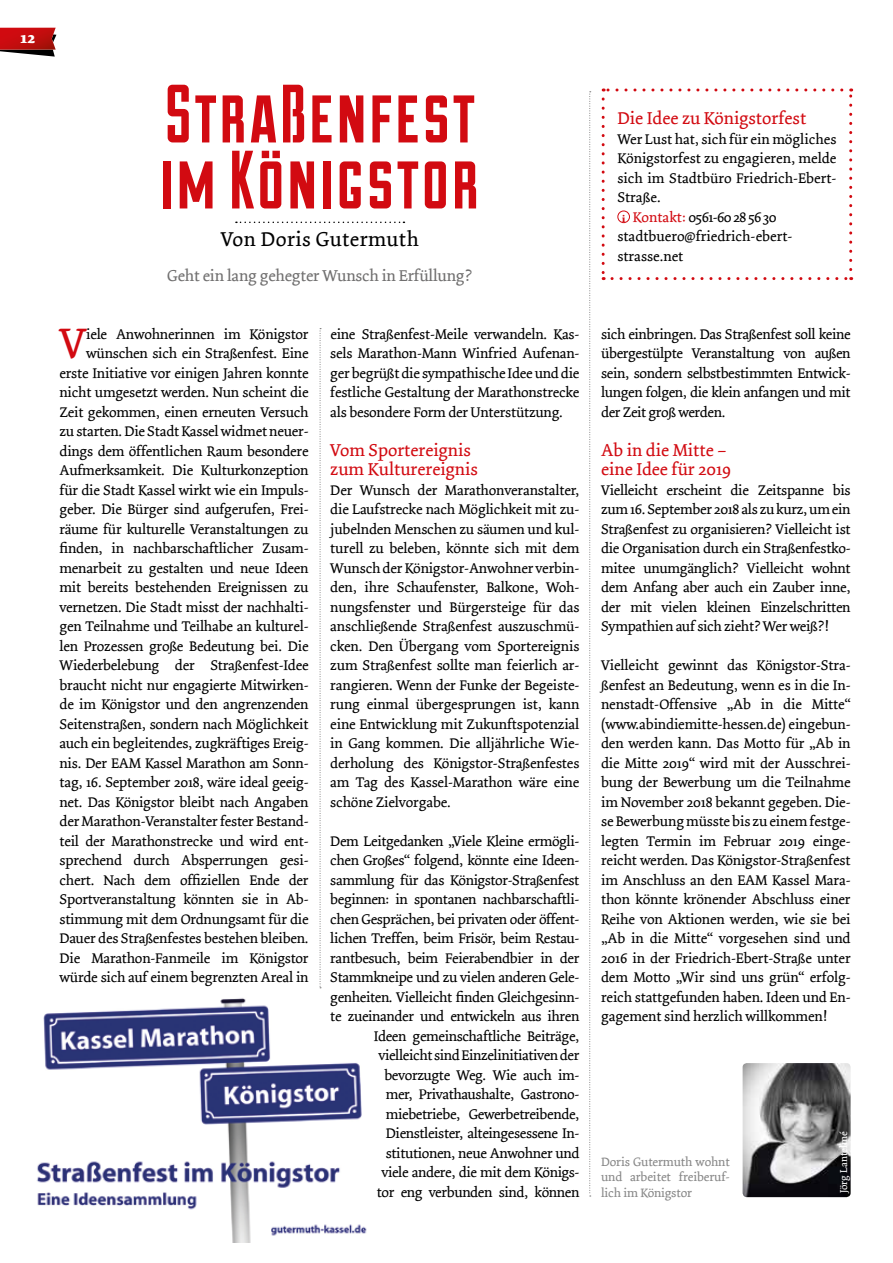
<style>
.page{position:relative;width:893px;height:1263px;background:#fff}
.page>*{position:absolute;margin:0;border:0;box-sizing:border-box;transform-origin:0 0}
.t1{font:82.5px/66px "Duke Fill";letter-spacing:.03em;color:#d20a11}
.t2{font:44.55px "Dolly";color:#d20a11}
.t3{font:21px "Dolly";letter-spacing:.02em;color:#000}
.t4{font:18px/19.5px "Dolly";color:#d20a11}
.t5{font:16.5px "Dolly";letter-spacing:-.01em;color:#706f6f}
.t6{font:700 16.5px "Dolly";color:#fff}
.t7{font:14.7px/19.5px "Dolly";letter-spacing:-.015em;color:#000;text-align:justify}
.t8{font:14.7px "Dolly";letter-spacing:-.04em;color:#000}
.t9{font:12.75px/15.3px "Dolly";letter-spacing:-.01em;color:#878787;text-align:justify}
.t10{font:10.5px "Dolly";color:#fff}
.s1{font-weight:700;font-size:9.45px;color:#d20a11}
.s2{color:#d20a11}
</style>
<div class="page">
<svg style="left:0;top:28px;width:56px;height:29px;background:#ad2d2d"></svg>
<svg style="left:236px;top:222px;width:168px;height:1px"></svg>
<img style="left:742px;top:1063px;width:108px;height:134px">
<div style="left:617px;top:211px;width:13px;height:12px;border:1px solid #d20a11;border-radius:50%"></div>
<svg style="left:601px;top:99px;width:3px;height:181px"></svg>
<svg style="left:612px;top:277px;width:239px;height:3px"></svg>
<svg style="left:849px;top:88px;width:3px;height:182px"></svg>
<svg style="left:603px;top:88px;width:239px;height:3px"></svg>
<img style="left:37px;top:988px;width:330px;height:254px">
<svg style="left:320px;top:328px;width:1px;height:660px"></svg>
<svg style="left:589px;top:91px;width:2px;height:1105px"></svg>
<p class="t6" style="left:20px;top:27px;width:16px">12</p>
<h1 class="t1" style="left:160px;top:79px;width:321px">Straßenfest im Königstor</h1>
<h3 class="t3" style="left:221px;top:227px;width:199px">Von Doris Gutermuth</h3>
<p class="t5" style="left:167px;top:266px;width:306px">Geht ein lang gehegter Wunsch in Erfüllung?</p>
<p class="t7" style="left:60px;top:324px;width:251px;text-align:right">iele Anwohnerinnen im Königstor wünschen sich ein Straßenfest. Eine erste Initiative vor einigen Jahren konnte nicht umgesetzt werden. Nun scheint die Zeit gekommen, einen erneuten Versuch zu starten. Die Stadt Kassel widmet neuer&shy;dings dem öffentlichen Raum besondere Aufmerksamkeit. Die Kulturkonzeption für die Stadt Kassel wirkt wie ein Impuls&shy;geber. Die Bürger sind aufgerufen, Frei&shy;räume für kulturelle Veranstaltungen zu finden, in nachbarschaftlicher Zusam&shy;menarbeit zu gestalten und neue Ideen mit bereits bestehenden Ereignissen zu vernetzen. Die Stadt misst der nachhalti&shy;gen Teilnahme und Teilhabe an kulturel&shy;len Prozessen große Bedeutung bei. Die Wiederbelebung der Straßenfest-Idee braucht nicht nur engagierte Mitwirken&shy;de im Königstor und den angrenzenden Seitenstraßen, sondern nach Möglichkeit auch ein begleitendes, zugkräftiges Ereig&shy;nis. Der EAM Kassel Marathon am Sonn&shy;tag, 16. September 2018, wäre ideal geeig&shy;net. Das Königstor bleibt nach Angaben der Marathon-Veranstalter fester Bestand&shy;teil der Marathonstrecke und wird ent&shy;sprechend durch Absperrungen gesi&shy;chert. Nach dem offiziellen Ende der Sportveranstaltung könnten sie in Ab&shy;stimmung mit dem Ordnungsamt für die Dauer des Straßenfestes bestehen bleiben.<br>Die Marathon-Fanmeile im Königstor würde sich auf einem begrenzten Areal in</p>
<p class="t7" style="left:330px;top:324px;width:251px">eine Straßenfest-Meile verwandeln. Kas&shy;sels Marathon-Mann Winfried Aufenan&shy;ger begrüßt die sympathische Idee und die festliche Gestaltung der Marathonstrecke als besondere Form der Unterstützung.</p>
<h2 class="t2" style="left:60px;top:317px;width:29px">V</h2>
<p class="t4" style="left:330px;top:440px;width:149px">Vom Sportereignis zum Kulturereignis</p>
<p class="t7" style="left:330px;top:480px;width:251px">Der Wunsch der Marathonveranstalter, die Laufstrecke nach Möglichkeit mit zu&shy;jubelnden Menschen zu säumen und kul&shy;turell zu beleben, könnte sich mit dem Wunsch der Königstor-Anwohner verbin&shy;den, ihre Schaufenster, Balkone, Woh&shy;nungsfenster und Bürgersteige für das anschließende Straßenfest auszuschmü&shy;cken. Den Übergang vom Sportereignis zum Straßenfest sollte man feierlich ar&shy;rangieren. Wenn der Funke der Begeiste&shy;rung einmal übergesprungen ist, kann eine Entwicklung mit Zukunftspotenzial in Gang kommen. Die alljährliche Wie&shy;derholung des Königstor-Straßenfestes am Tag des Kassel-Marathon wäre eine schöne Zielvorgabe.</p>
<p class="t7" style="left:330px;top:831px;width:251px;text-align:right">Dem Leitgedanken „Viele Kleine ermögli&shy;chen Großes“ folgend, könnte eine Ideen&shy;sammlung für das Königstor-Straßenfest beginnen: in spontanen nachbarschaftli&shy;chen Gesprächen, bei privaten oder öffent&shy;lichen Treffen, beim Frisör, beim Restau&shy;rantbesuch, beim Feierabendbier in der Stammkneipe und zu vielen anderen Gele&shy;genheiten. Vielleicht finden Gleichgesinn&shy;te zueinander und entwickeln aus ihren Ideen gemeinschaftliche Beiträge, vielleicht sind Einzelinitiativen der bevorzugte Weg. Wie auch im-<br>mer, Privathaushalte, Gastrono&shy;miebetriebe, Gewerbetreibende, Dienstleister, alteingesessene In&shy;stitutionen, neue Anwohner und<br>viele andere, die mit dem Königs-<br>tor eng verbunden sind, können</p>
<p class="t4" style="left:617px;top:109px;width:190px">Die Idee zu Königstorfest</p>
<p class="t7" style="left:617px;top:129px;width:220px">Wer Lust hat, sich für ein mögliches</p>
<p class="t7" style="left:617px;top:149px;width:220px">Königstorfest zu engagieren, melde</p>
<p class="t7" style="left:617px;top:168px;width:221px">sich im Stadtbüro Friedrich-Ebert-</p>
<p class="t7" style="left:617px;top:188px;width:45px">Straße.</p>
<p class="t8" style="left:622px;top:208px;width:156px"><span class="s1">i</span> <span class="s2">Kontakt:</span> 0561-60 28 56 30</p>
<p class="t7" style="left:617px;top:227px;width:177px">stadtbuero@friedrich-ebert-</p>
<p class="t7" style="left:617px;top:246px;width:68px">strasse.net</p>
<p class="t7" style="left:601px;top:324px;width:251px">sich einbringen. Das Straßenfest soll keine übergestülpte Veranstaltung von außen sein, sondern selbstbestimmten Entwick&shy;lungen folgen, die klein anfangen und mit der Zeit groß werden.</p>
<p class="t4" style="left:601px;top:440px;width:132px">Ab in die Mitte – eine Idee für 2019</p>
<p class="t7" style="left:601px;top:480px;width:251px">Vielleicht erscheint die Zeitspanne bis zum 16. September 2018 als zu kurz, um ein Straßenfest zu organisieren? Vielleicht ist die Organisation durch ein Straßenfestko&shy;mitee unumgänglich? Vielleicht wohnt dem Anfang aber auch ein Zauber inne, der mit vielen kleinen Einzelschritten Sympathien auf sich zieht? Wer weiß?!</p>
<p class="t7" style="left:601px;top:656px;width:251px">Vielleicht gewinnt das Königstor-Stra&shy;ßenfest an Bedeutung, wenn es in die In&shy;nenstadt-Offensive „Ab in die Mitte“ (www.abindiemitte-hessen.de) eingebun&shy;den werden kann. Das Motto für „Ab in die Mitte 2019“ wird mit der Ausschrei&shy;bung der Bewerbung um die Teilnahme im November 2018 bekannt gegeben. Die&shy;se Bewerbung müsste bis zu einem festge&shy;legten Termin im Februar 2019 einge&shy;reicht werden. Das Königstor-Straßenfest im Anschluss an den EAM Kassel Mara&shy;thon könnte krönender Abschluss einer Reihe von Aktionen werden, wie sie bei „Ab in die Mitte“ vorgesehen sind und 2016 in der Friedrich-Ebert-Straße unter dem Motto „Wir sind uns grün“ erfolg&shy;reich stattgefunden haben. Ideen und En&shy;gagement sind herzlich willkommen!</p>
<p class="t9" style="left:601px;top:1154px;width:130px">Doris Gutermuth wohnt und arbeitet freiberuf&shy;lich im Königstor</p>
<p class="t10" style="left:837px;top:1193px;width:64px;rotate:-90deg">Jörg Lantelmé</p>
</div>
